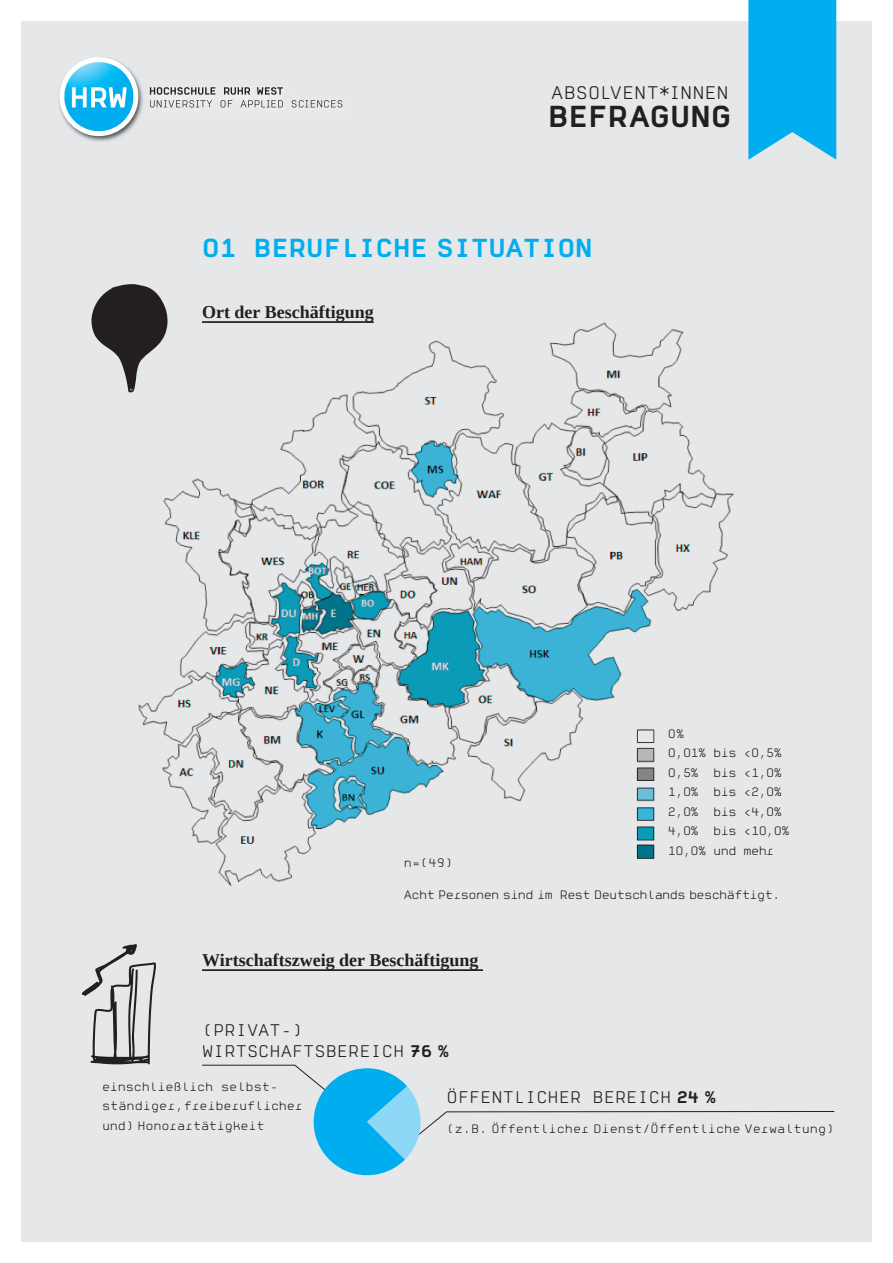
<style>
.page{position:relative;width:893px;height:1263px;background:#fff}
.page>*{position:absolute;margin:0;border:0;box-sizing:border-box;transform-origin:0 0}
.t1{font:165.9px "Sketch Iconsbold";color:#231f20}
.t2{font:150px "Chartwell Pies";color:#00aeef}
.t3{font:29.7px "Normetica C";letter-spacing:.005em;color:#231f20}
.t4{font:25.5px "Normetica C";color:#00aeef}
.t5{font:700 18px "Liberation Serif";color:#231f20}
.t6{font:17.85px "Normetica A";color:#231f20}
.t7{font:16.5px/21px "Normetica A";color:#231f20}
.t8{font:12px/19.5px "Normetica A";letter-spacing:-.05em;color:#231f20}
.t9{font:12px/19.5px "Normetica A";letter-spacing:-.02em;color:#231f20}
.t10{font:12px "Normetica A";color:#231f20}
.s1{font-family:"Normetica C"}
.s2{color:#8dd7f7}
</style>
<div class="page">
<div style="left:21px;top:21px;width:851px;height:1221px;background:#e6e7e9"></div>
<svg style="left:748px;top:0;width:88px;height:160px;background:#15b3ee"></svg>
<img style="left:59px;top:59px;width:84px;height:83px">
<div style="left:59px;top:57px;width:79px;height:79px;background:#fff;border-radius:50%"></div>
<svg style="left:64px;top:62px;width:69px;height:69px"></svg>
<svg style="left:292px;top:100px;width:50px;height:7px"></svg>
<svg style="left:150px;top:87px;width:65px;height:20px"></svg>
<svg style="left:221px;top:87px;width:62px;height:20px"></svg>
<hr style="left:202px;top:969px;width:281px;height:2px;background:#231f20">
<svg style="left:202px;top:1064px;width:125px;height:28px"></svg>
<svg style="left:414px;top:1111px;width:421px;height:27px"></svg>
<img style="left:138px;top:321px;width:596px;height:566px">
<div style="left:664px;top:722px;width:185px;height:170px;background:#e6e7e9"></div>
<div style="left:415px;top:811px;width:94px;height:54px;background:#e6e7e9"></div>
<h3 class="t6" style="left:551px;top:83px;width:179px">ABSOLVENT*INNEN</h3>
<h3 class="t3" style="left:548px;top:98px;width:184px">BEFRAGUNG</h3>
<h1 class="t1" style="left:52px;top:268px;width:134px">6</h1>
<h3 class="t4" style="left:202px;top:232px;width:392px">01 BERUFLICHE SITUATION</h3>
<h3 class="t5" style="left:202px;top:300px;width:173px">Ort der Beschäftigung</h3>
<p class="t9" style="left:404px;top:852px;width:51px">n=(49)</p>
<p class="t8" style="left:668px;top:723px;width:123px">0%<br>0,01% bis &lt;0,5%<br>0,5% bis &lt;1,0%<br>1,0% bis &lt;2,0%<br>2,0% bis &lt;4,0%<br>4,0% bis &lt;10,0%<br>10,0% und mehr</p>
<p class="t8" style="left:404px;top:885px;width:378px">Acht Personen sind im Rest Deutschlands beschäftigt.</p>
<h1 class="t1" style="left:75px;top:931px;width:99px">b</h1>
<h3 class="t5" style="left:202px;top:948px;width:278px">Wirtschaftszweig der Beschäftigung</h3>
<h3 class="t7" style="left:202px;top:1019px;width:248px">(PRIVAT-)<br>WIRTSCHAFTSBEREICH <span class="s1">76 %</span></h3>
<h2 class="t2" style="left:475px;top:1144px;width:273px;rotate:135deg">76+<span class="s2">24</span></h2>
<p class="t9" style="left:102px;top:1076px;width:202px">einschließlich selbst&shy;ständiger,freiberuflicher und) Honorartätigkeit</p>
<h3 class="t7" style="left:446px;top:1086px;width:271px">ÖFFENTLICHER BEREICH <span class="s1">24 %</span></h3>
<p class="t10" style="left:446px;top:1122px;width:389px">(z.B. Öffentlicher Dienst/Öffentliche Verwaltung)</p>
</div>
